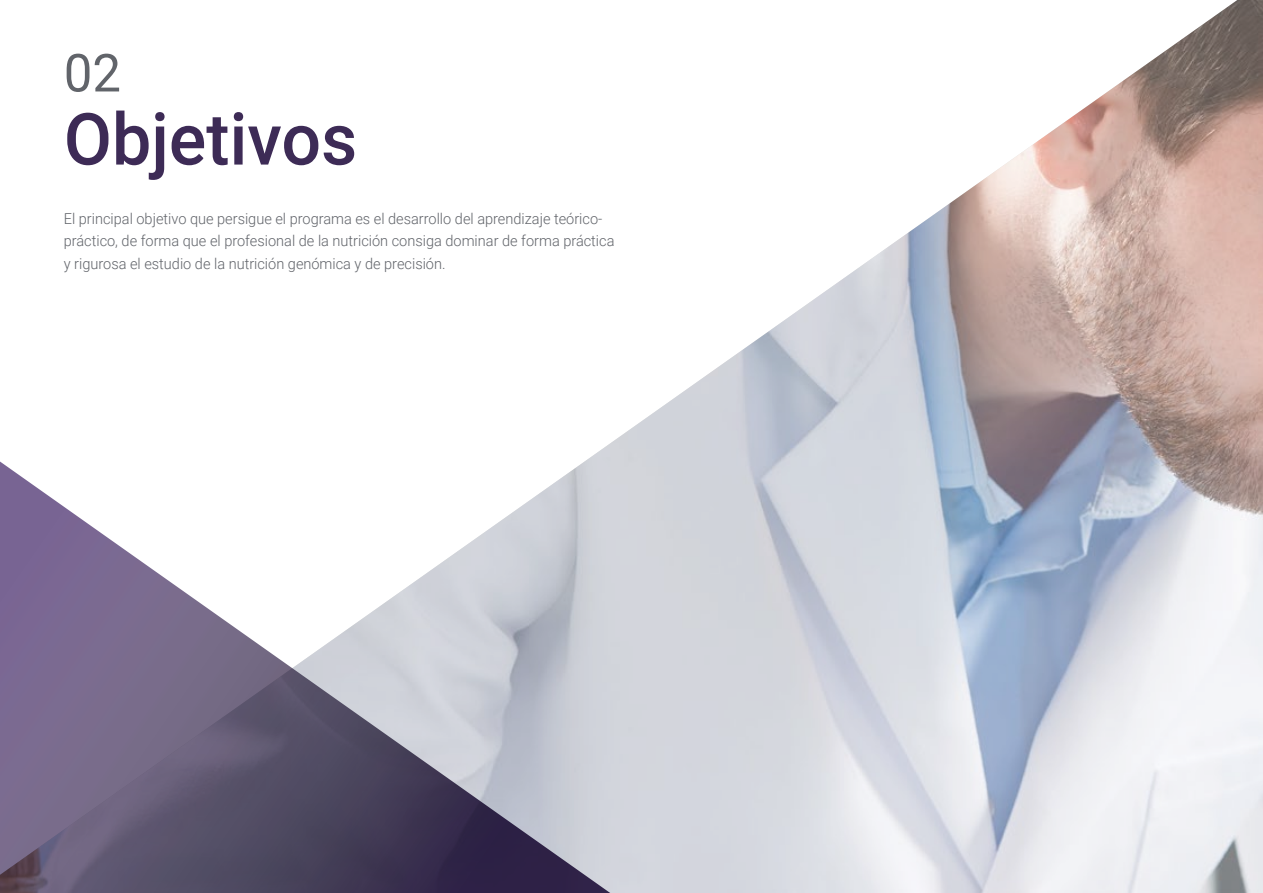
<style>
.page{position:relative;width:1263px;height:893px;background:#fff}
.page>*{position:absolute;margin:0;border:0;box-sizing:border-box;transform-origin:0 0}
.t1{font:500 72px "Roboto";color:#3d2b56}
.t2{font:52.5px "Roboto";color:#61646a}
.t3{font:300 15px/22.5px "Roboto";color:#61646a}
</style>
<div class="page">
<img style="left:607px;top:0;width:656px;height:893px">
<svg style="left:0;top:446px;width:640px;height:447px"></svg>
<h2 class="t2" style="left:64px;top:36px;width:59px">02</h2>
<h1 class="t1" style="left:64px;top:89px;width:295px">Objetivos</h1>
<p class="t3" style="left:64px;top:207px;width:552px">El principal objetivo que persigue el programa es el desarrollo del aprendizaje teórico&shy;práctico, de forma que el profesional de la nutrición consiga dominar de forma práctica y rigurosa el estudio de la nutrición genómica y de precisión.</p>
</div>
